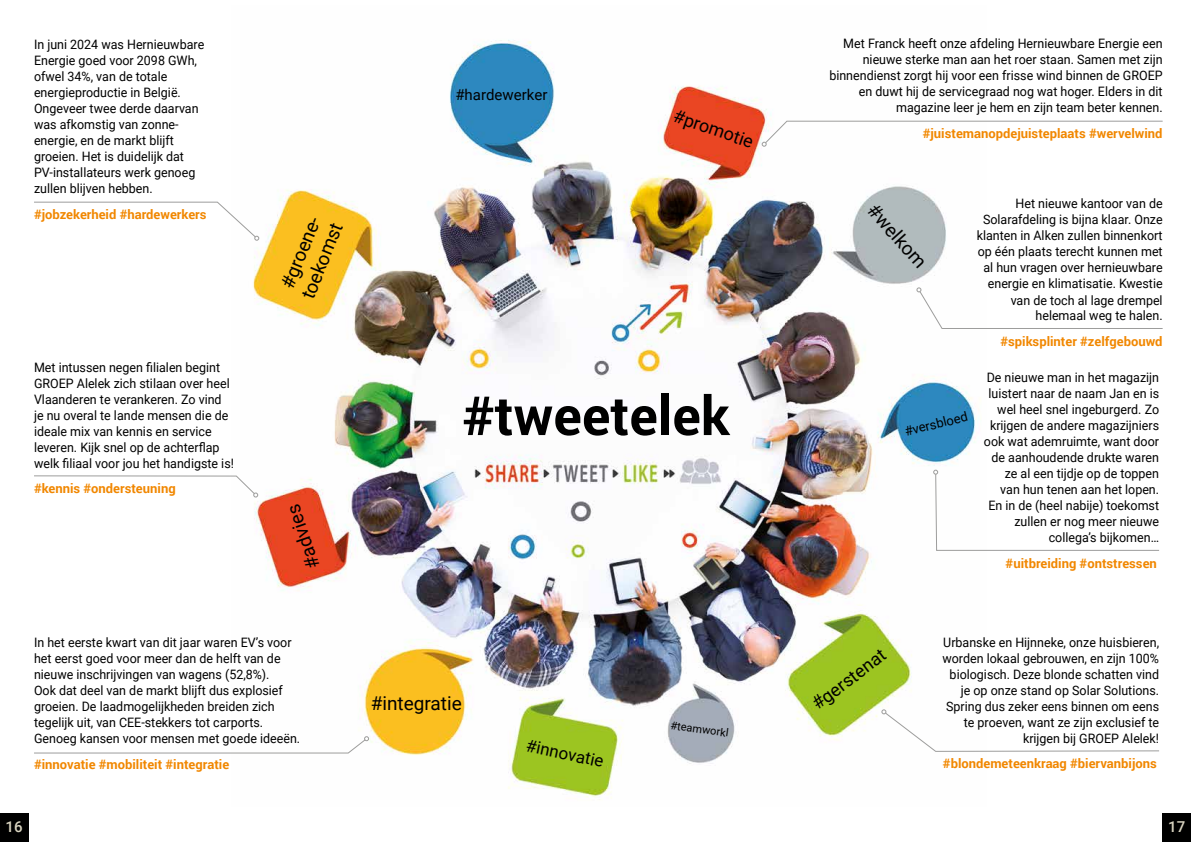
<style>
.page{position:relative;width:1191px;height:842px;background:#fff}
.page>*{position:absolute;margin:0;border:0;box-sizing:border-box;transform-origin:0 0}
.t1{font:700 54px "Roboto";color:#000}
.t2{font:19px/22.8px "Roboto";color:#000}
.t3{font:18px "Roboto";color:#000}
.t4{font:17px "Roboto";color:#000}
.t5{font:15px "Roboto";color:#000}
.t6{font:500 15px "Roboto";color:#d9d4c0}
.t7{font:13px/16px "Roboto";color:#000;text-align:right;scale:.96 1}
.t8{font:700 13px "Roboto";color:#f18700}
.t9{font:13px "Roboto";color:#000}
.t10{font:11px "Roboto";color:#000}
</style>
<div class="page">
<img style="left:253px;top:40px;width:724px;height:760px">
<svg style="left:34px;top:475px;width:224px;height:22px"></svg>
<svg style="left:34px;top:201px;width:225px;height:40px"></svg>
<svg style="left:34px;top:736px;width:335px;height:18px"></svg>
<svg style="left:761px;top:120px;width:402px;height:27px"></svg>
<svg style="left:916px;top:287px;width:247px;height:42px"></svg>
<svg style="left:933px;top:470px;width:226px;height:81px"></svg>
<svg style="left:881px;top:709px;width:278px;height:43px"></svg>
<div style="left:0;top:814px;width:28px;height:28px;background:#000"></div>
<div style="left:1162px;top:814px;width:29px;height:28px;background:#000"></div>
<p class="t7" style="left:34px;top:36px;width:179px;text-align:left">In juni 2024 was Hernieuwbare<br>Energie goed voor 2098 GWh, ofwel 34%, van de totale energieproductie in België.<br>Ongeveer twee derde daarvan was afkomstig van zonne&shy;energie, en de markt blijft groeien. Het is duidelijk dat<br>PV-installateurs werk genoeg zullen blijven hebben.</p>
<p class="t8" style="left:34px;top:205px;width:174px">#jobzekerheid #hardewerkers</p>
<p class="t7" style="left:34px;top:359px;width:210px;text-align:left">Met intussen negen filialen begint GROEP Alelek zich stilaan over heel Vlaanderen te verankeren. Zo vind je nu overal te lande mensen die de ideale mix van kennis en service leveren. Kijk snel op de achterflap welk filiaal voor jou het handigste is!</p>
<p class="t8" style="left:34px;top:479px;width:143px">#kennis #ondersteuning</p>
<h2 class="t2" style="left:274px;top:285px;width:83px;rotate:-68deg">#groene&shy;toekomst</h2>
<h2 class="t2" style="left:302px;top:572px;width:68px;rotate:-109deg">#advies</h2>
<p class="t7" style="left:34px;top:634px;width:279px;text-align:left">In het eerste kwart van dit jaar waren EV’s voor het eerst goed voor meer dan de helft van de nieuwe inschrijvingen van wagens (52,8%).<br>Ook dat deel van de markt blijft dus explosief groeien. De laadmogelijkheden breiden zich tegelijk uit, van CEE-stekkers tot carports.<br>Genoeg kansen voor mensen met goede ideeën.</p>
<p class="t8" style="left:34px;top:755px;width:197px">#innovatie #mobiliteit #integratie</p>
<p class="t5" style="left:455px;top:84px;width:94px">#hardewerker</p>
<h3 class="t3" style="left:678px;top:103px;width:85px;rotate:19deg">#promotie</h3>
<h1 class="t1" style="left:462px;top:378px;width:269px">#tweetelek</h1>
<h2 class="t2" style="left:371px;top:691px;width:93px">#integratie</h2>
<h3 class="t4" style="left:529px;top:733px;width:80px;rotate:12deg">#innovatie</h3>
<p class="t10" style="left:672px;top:717px;width:60px;rotate:8deg">#teamworkl</p>
<p class="t7" style="left:829px;top:35px;width:349px">Met Franck heeft onze afdeling Hernieuwbare Energie een nieuwe sterke man aan het roer staan. Samen met zijn binnendienst zorgt hij voor een frisse wind binnen de GROEP en duwt hij de servicegraad nog wat hoger. Elders in dit magazine leer je hem en zijn team beter kennen.</p>
<p class="t8" style="left:922px;top:124px;width:241px">#juistemanopdejuisteplaats #wervelwind</p>
<h2 class="t2" style="left:880px;top:199px;width:79px;rotate:48deg">#welkom</h2>
<p class="t9" style="left:902px;top:423px;width:66px;rotate:-14deg">#versbloed</p>
<p class="t7" style="left:976px;top:195px;width:195px">Het nieuwe kantoor van de<br>Solarafdeling is bijna klaar. Onze klanten in Alken zullen binnenkort op één plaats terecht kunnen met al hun vragen over hernieuwbare energie en klimatisatie. Kwestie van de toch al lage drempel helemaal weg te halen.</p>
<p class="t8" style="left:1000px;top:333px;width:164px">#spiksplinter #zelfgebouwd</p>
<p class="t7" style="left:984px;top:369px;width:184px">De nieuwe man in het magazijn luistert naar de naam Jan en is wel heel snel ingeburgerd. Zo krijgen de andere magazijniers ook wat ademruimte, want door de aanhoudende drukte waren ze al een tijdje op de toppen van hun tenen aan het lopen.<br>En in de (heel nabije) toekomst zullen er nog meer nieuwe collega’s bijkomen…</p>
<p class="t8" style="left:1005px;top:554px;width:153px">#uitbreiding #ontstressen</p>
<h3 class="t3" style="left:806px;top:695px;width:89px;rotate:-37deg">#gerstenat</h3>
<p class="t7" style="left:942px;top:634px;width:227px">Urbanske en Hijnneke, onze huisbieren, worden lokaal gebrouwen, en zijn 100% biologisch. Deze blonde schatten vind je op onze stand op Solar Solutions.<br>Spring dus zeker eens binnen om eens te proeven, want ze zijn exclusief te krijgen bij GROEP Alelek!</p>
<p class="t8" style="left:943px;top:755px;width:215px">#blondemeteenkraag #biervanbijons</p>
<p class="t6" style="left:6px;top:816px;width:19px">16</p>
<p class="t6" style="left:1168px;top:816px;width:19px">17</p>
</div>
